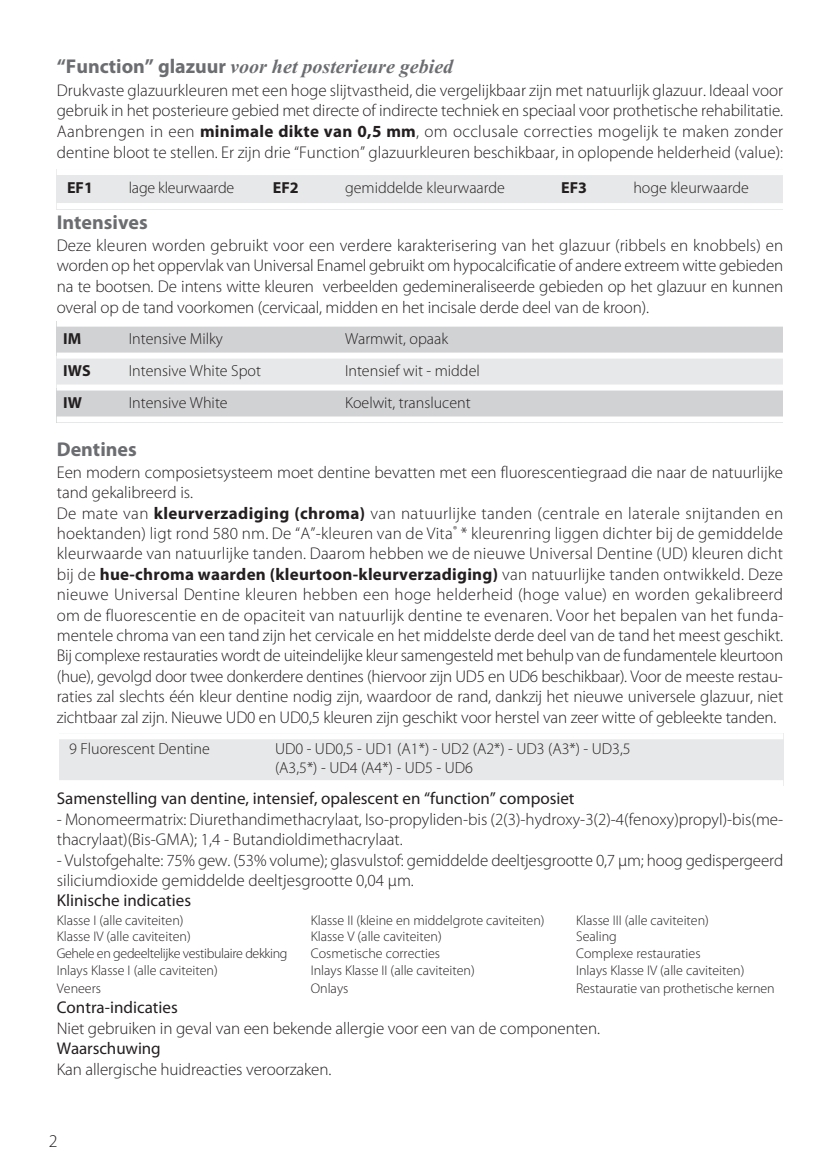
<style>
.page{position:relative;width:840px;height:1163px;background:#fff}
.page>*{position:absolute;margin:0;border:0;box-sizing:border-box;transform-origin:0 0}
.t1{font:italic 700 20px "Times New Roman";color:#6c6d70}
.t2{font:700 20px "Myriad Pro";color:#6c6d70}
.t3{font:300 18px "Myriad Pro";color:#231f20}
.t4{font:300 17px/20.4px "Myriad Pro";color:#231f20}
.t5{font:17px "Myriad Pro";color:#231f20}
.t6{font:300 16px/19.2px "Myriad Pro";color:#231f20}
.t7{font:700 16px "Myriad Pro";color:#231f20}
.t8{font:300 14px "Myriad Pro";color:#231f20}
.t9{font:300 14px "Myriad Pro";letter-spacing:-.025em;color:#231f20}
.s1{font-family:"Myriad Pro";font-style:normal}
.s2{font-weight:700}
</style>
<div class="page">
<div style="left:59px;top:733px;width:723px;height:53px;background:#e7e8e9"></div>
<div style="left:59px;top:733px;width:723px;height:6px;background:#fff"></div>
<div style="left:59px;top:780px;width:723px;height:6px;background:#fff"></div>
<div style="left:57px;top:320px;width:725px;height:35px;background:#d1d2d4"></div>
<div style="left:57px;top:355px;width:725px;height:32px;background:#e7e8e9"></div>
<div style="left:57px;top:387px;width:725px;height:35px;background:#d1d2d4"></div>
<div style="left:57px;top:320px;width:725px;height:6px;background:#fff"></div>
<div style="left:57px;top:352px;width:725px;height:6px;background:#fff"></div>
<div style="left:57px;top:384px;width:725px;height:6px;background:#fff"></div>
<div style="left:57px;top:416px;width:725px;height:6px;background:#fff"></div>
<div style="left:57px;top:169px;width:725px;height:40px;background:#e7e8e9"></div>
<div style="left:57px;top:169px;width:725px;height:6px;background:#fff"></div>
<div style="left:57px;top:203px;width:725px;height:6px;background:#fff"></div>
<p class="t1" style="left:57px;top:55px;width:398px"><span class="s1">“Function” glazuur</span> voor het posterieure gebied</p>
<p class="t4" style="left:57px;top:81px;width:727px;text-align:justify">Drukvaste glazuurkleuren met een hoge slijtvastheid, die vergelijkbaar zijn met natuurlijk glazuur. Ideaal voor gebruik in het posterieure gebied met directe of indirecte techniek en speciaal voor prothetische rehabilitatie.<br>Aanbrengen in een <span class="s2">minimale dikte van 0,5 mm</span>, om occlusale correcties mogelijk te maken zonder dentine bloot te stellen. Er zijn drie “Function” glazuurkleuren beschikbaar, in oplopende helderheid (value):</p>
<p class="t7" style="left:67px;top:182px;width:27px">EF1</p>
<p class="t6" style="left:129px;top:179px;width:107px">lage kleurwaarde</p>
<p class="t7" style="left:273px;top:182px;width:27px">EF2</p>
<p class="t6" style="left:345px;top:179px;width:161px">gemiddelde kleurwaarde</p>
<p class="t7" style="left:561px;top:182px;width:27px">EF3</p>
<p class="t6" style="left:633px;top:179px;width:117px">hoge kleurwaarde</p>
<p class="t2" style="left:57px;top:215px;width:93px">Intensives</p>
<p class="t4" style="left:57px;top:236px;width:727px;text-align:justify">Deze kleuren worden gebruikt voor een verdere karakterisering van het glazuur (ribbels en knobbels) en worden op het oppervlak van Universal Enamel gebruikt om hypocalcificatie of andere extreem witte gebieden na te bootsen. De intens witte kleuren verbeelden gedemineraliseerde gebieden op het glazuur en kunnen overal op de tand voorkomen (cervicaal, midden en het incisale derde deel van de kroon).</p>
<p class="t7" style="left:63px;top:332px;width:20px">IM</p>
<p class="t6" style="left:129px;top:330px;width:96px">Intensive Milky</p>
<p class="t6" style="left:345px;top:330px;width:104px">Warmwit, opaak</p>
<p class="t7" style="left:63px;top:364px;width:29px">IWS</p>
<p class="t6" style="left:129px;top:362px;width:133px">Intensive White Spot</p>
<p class="t6" style="left:345px;top:362px;width:136px">Intensief wit - middel</p>
<p class="t7" style="left:63px;top:396px;width:20px">IW</p>
<p class="t6" style="left:129px;top:394px;width:100px">Intensive White</p>
<p class="t6" style="left:345px;top:394px;width:127px">Koelwit, translucent</p>
<p class="t2" style="left:57px;top:441px;width:81px">Dentines</p>
<p class="t4" style="left:57px;top:463px;width:727px">Een modern composietsysteem moet dentine bevatten met een fluorescentiegraad die naar de natuurlijke tand gekalibreerd is.<br>De mate van <span class="s2">kleurverzadiging (chroma)</span> van natuurlijke tanden (centrale en laterale snijtanden en hoektanden) ligt rond 580 nm. De “A”-kleuren van de Vita<sup>®</sup> * kleurenring liggen dichter bij de gemiddelde kleurwaarde van natuurlijke tanden. Daarom hebben we de nieuwe Universal Dentine (UD) kleuren dicht bij de <span class="s2">hue-chroma waarden (kleurtoon-kleurverzadiging)</span> van natuurlijke tanden ontwikkeld. Deze nieuwe Universal Dentine kleuren hebben een hoge helderheid (hoge value) en worden gekalibreerd om de fluorescentie en de opaciteit van natuurlijk dentine te evenaren. Voor het bepalen van het funda&shy;mentele chroma van een tand zijn het cervicale en het middelste derde deel van de tand het meest geschikt.<br>Bij complexe restauraties wordt de uiteindelijke kleur samengesteld met behulp van de fundamentele kleurtoon (hue), gevolgd door twee donkerdere dentines (hiervoor zijn UD5 en UD6 beschikbaar). Voor de meeste restau&shy;raties zal slechts één kleur dentine nodig zijn, waardoor de rand, dankzij het nieuwe universele glazuur, niet zichtbaar zal zijn. Nieuwe UD0 en UD0,5 kleuren zijn geschikt voor herstel van zeer witte of gebleekte tanden.</p>
<p class="t6" style="left:69px;top:740px;width:142px">9 Fluorescent Dentine</p>
<p class="t6" style="left:275px;top:740px;width:357px">UD0 - UD0,5 - UD1 (A1*) - UD2 (A2*) - UD3 (A3*) - UD3,5 (A3,5*) - UD4 (A4*) - UD5 - UD6</p>
<p class="t5" style="left:57px;top:792px;width:519px">Samenstelling van dentine, intensief, opalescent en “function” composiet</p>
<p class="t4" style="left:57px;top:810px;width:727px">- Monomeermatrix: Diurethandimethacrylaat, Iso-propyliden-bis (2(3)-hydroxy-3(2)-4(fenoxy)propyl)-bis(me&shy;thacrylaat)(Bis-GMA); 1,4 - Butandioldimethacrylaat.</p>
<p class="t4" style="left:57px;top:850px;width:727px">- Vulstofgehalte: 75% gew. (53% volume); glasvulstof: gemiddelde deeltjesgrootte 0,7 µm; hoog gedispergeerd siliciumdioxide gemiddelde deeltjesgrootte 0,04 µm.</p>
<p class="t5" style="left:57px;top:894px;width:136px">Klinische indicaties</p>
<p class="t8" style="left:57px;top:914px;width:128px">Klasse I (alle caviteiten)</p>
<p class="t8" style="left:310px;top:914px;width:235px">Klasse II (kleine en middelgrote caviteiten)</p>
<p class="t8" style="left:576px;top:914px;width:134px">Klasse III (alle caviteiten)</p>
<p class="t8" style="left:57px;top:931px;width:135px">Klasse IV (alle caviteiten)</p>
<p class="t8" style="left:310px;top:931px;width:132px">Klasse V (alle caviteiten)</p>
<p class="t8" style="left:576px;top:931px;width:42px">Sealing</p>
<p class="t9" style="left:57px;top:948px;width:232px">Gehele en gedeeltelijke vestibulaire dekking</p>
<p class="t8" style="left:310px;top:948px;width:131px">Cosmetische correcties</p>
<p class="t8" style="left:576px;top:948px;width:126px">Complexe restauraties</p>
<p class="t8" style="left:57px;top:964px;width:162px">Inlays Klasse I (alle caviteiten)</p>
<p class="t8" style="left:310px;top:964px;width:165px">Inlays Klasse II (alle caviteiten)</p>
<p class="t8" style="left:576px;top:964px;width:170px">Inlays Klasse IV (alle caviteiten)</p>
<p class="t8" style="left:57px;top:983px;width:46px">Veneers</p>
<p class="t8" style="left:310px;top:983px;width:39px">Onlays</p>
<p class="t8" style="left:576px;top:983px;width:200px">Restauratie van prothetische kernen</p>
<p class="t5" style="left:57px;top:1001px;width:122px">Contra-indicaties</p>
<p class="t4" style="left:57px;top:1018px;width:544px">Niet gebruiken in geval van een bekende allergie voor een van de componenten.</p>
<p class="t5" style="left:57px;top:1041px;width:105px">Waarschuwing</p>
<p class="t4" style="left:57px;top:1059px;width:276px">Kan allergische huidreacties veroorzaken.</p>
<p class="t3" style="left:49px;top:1133px;width:10px">2</p>
</div>
